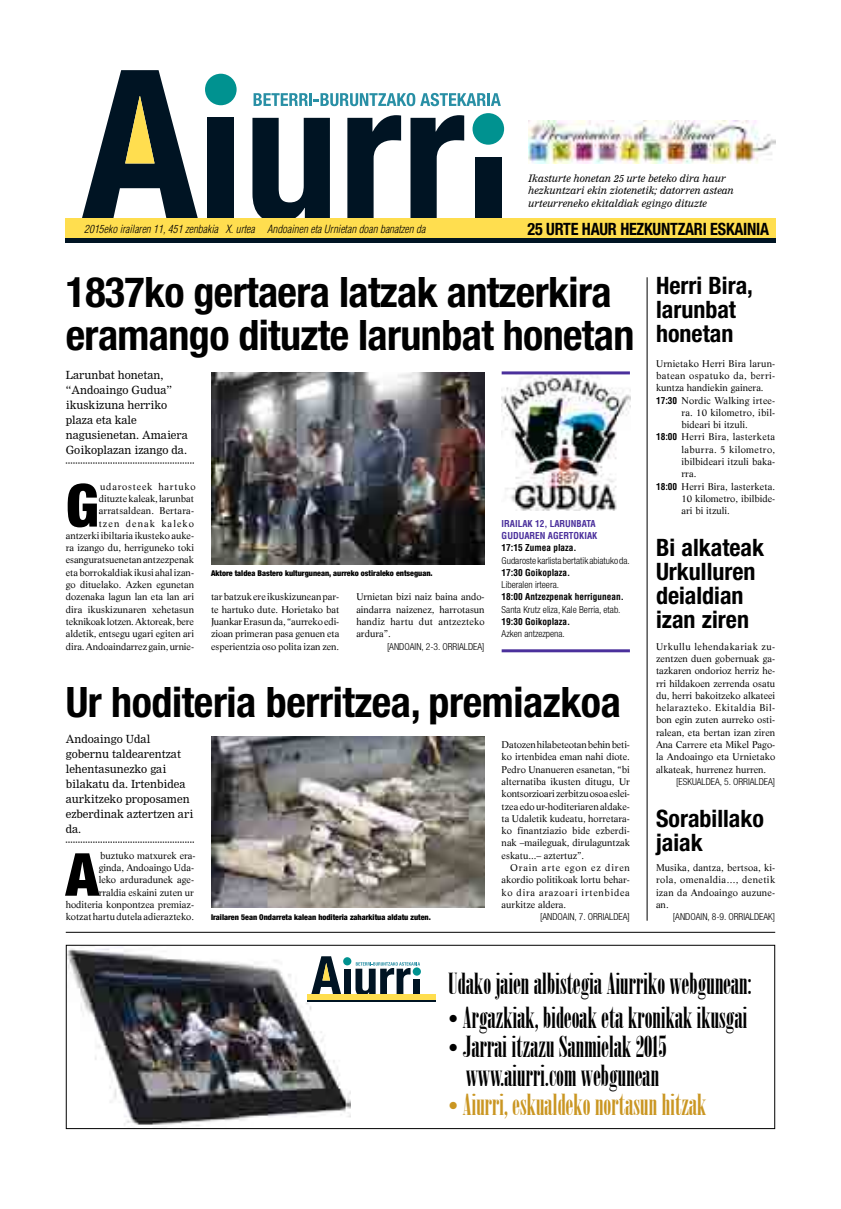
<style>
.page{position:relative;width:841px;height:1209px;background:#fff}
.page>*{position:absolute;margin:0;border:0;box-sizing:border-box;transform-origin:0 0}
.t1{font:900 condensed 59.4px "Helvetica Neue";color:#000}
.t2{font:700 condensed 42px/43px "Helvetica Neue";letter-spacing:-.015em;color:#000}
.t3{font:29px/29px "Onyx";color:#000;text-align:center}
.t4{font:29px "Onyx";color:#ca9622}
.t5{font:700 condensed 24px/24px "Helvetica Neue";color:#000}
.t6{font:700 condensed 17px "Helvetica Neue";letter-spacing:-.015em;color:#000;scale:.95 1}
.t7{font:11px/15px "M Nimrod";color:#000}
.t8{font:italic 300 condensed 11px "Helvetica";color:#000}
.t9{font:italic 10px/12.3px "M Nimrod";color:#000}
.t10{font:9.6px/12.3px "Life";color:#000;text-align:right}
.t11{font:300 condensed 9.6px "Helvetica Neue";color:#000}
.t12{font:9.6px "Life";letter-spacing:.04em;color:#000}
.t13{font:9.6px "Life";letter-spacing:.045em;color:#000}
.t14{font:9.6px "Life";letter-spacing:.03em;color:#000}
.t15{font:9.6px "Life";letter-spacing:.02em;color:#000}
.t16{font:9.6px "Life";letter-spacing:.075em;color:#000}
.t17{font:9.6px "Life";letter-spacing:.025em;color:#000}
.t18{font:9.6px "Life";letter-spacing:.085em;color:#000}
.t19{font:9.6px "Life";letter-spacing:.035em;color:#000}
.t20{font:700 condensed 9.3px "Helvetica";color:#000}
.t21{font:700 condensed 9.3px/12.3px "Helvetica";color:#4b309c}
.t22{font:900 condensed 8px "Helvetica Neue";color:#000}
.s1{color:#000}
.s2{font-family:"Helvetica";font-weight:700;font-stretch:condensed;font-size:9.3px}
</style>
<div class="page">
<img style="left:501px;top:374px;width:129px;height:137px">
<div style="left:207px;top:118px;width:27px;height:103px;background:#001423"></div>
<svg style="left:252px;top:118px;width:78px;height:100px"></svg>
<svg style="left:347px;top:115px;width:54px;height:103px"></svg>
<svg style="left:410px;top:115px;width:54px;height:103px"></svg>
<div style="left:475px;top:157px;width:26px;height:63px;background:#001423"></div>
<div style="left:205px;top:74px;width:31px;height:31px;background:#009290;border-radius:50%"></div>
<div style="left:472px;top:113px;width:32px;height:32px;background:#009290;border-radius:50%"></div>
<svg style="left:82px;top:70px;width:116px;height:148px"></svg>
<svg style="left:253px;top:93px;width:247px;height:13px"></svg>
<div style="left:66px;top:218px;width:708px;height:25px;background:#ffde4f"></div>
<hr style="left:66px;top:239px;width:708px;height:4px;background:#001423">
<hr style="left:646px;top:277px;width:1px;height:643px;background:#000">
<img style="left:211px;top:372px;width:273px;height:192px">
<img style="left:211px;top:736px;width:273px;height:171px">
<svg style="left:66px;top:463px;width:128px;height:1px"></svg>
<svg style="left:66px;top:842px;width:128px;height:1px"></svg>
<hr style="left:66px;top:932px;width:708px;height:1px;background:#000">
<hr style="left:501px;top:371px;width:128px;height:3px;background:#4b309c">
<hr style="left:501px;top:649px;width:128px;height:3px;background:#4b309c">
<img style="left:68px;top:946px;width:282px;height:180px">
<div style="left:66px;top:944px;width:708px;height:185px;border:1px solid #000"></div>
<div style="left:343px;top:968px;width:7px;height:27px;background:#001423"></div>
<div style="left:343px;top:957px;width:8px;height:8px;background:#009290;border-radius:50%"></div>
<svg style="left:311px;top:956px;width:30px;height:38px"></svg>
<svg style="left:355px;top:962px;width:65px;height:32px"></svg>
<div style="left:307px;top:994px;width:128px;height:7px;background:#ffde4f"></div>
<hr style="left:307px;top:1000px;width:128px;height:1px;background:#001423">
<img style="left:528px;top:120px;width:247px;height:44px">
<p class="t9" style="left:528px;top:173px;width:207px">Ikasturte honetan 25 urte beteko dira haur hezkuntzari ekin ziotenetik; datorren astean urteurreneko ekitaldiak egingo dituzte</p>
<p class="t8" style="left:84px;top:225px;width:344px">2015eko irailaren 11,451 zenbakia X.urtea Andoainen eta Urnietan doan banatzen da</p>
<p class="t6" style="left:527px;top:223px;width:255px">25 URTE HAUR HEZKUNTZARI ESKAINIA</p>
<p class="t2" style="left:66px;top:274px;width:570px">1837ko gertaera latzak antzerkira eramango dituzte larunbat honetan</p>
<p class="t7" style="left:66px;top:368px;width:124px">Larunbat honetan, “Andoaingo Gudua” ikuskizuna herriko plaza eta kale nagusienetan. Amaiera<br>Goikoplazan izango da.</p>
<p class="t1" style="left:66px;top:484px;width:35px">G</p>
<p class="t10" style="left:66px;top:481px;width:131px">udarosteek hartuko<br>dituzte kaleak, larunbat arratsaldean. Bertara-<br>tzen denak kaleko antzerki ibiltaria ikusteko auke&shy;ra izango du, herriguneko toki esanguratsuenetan antzezpenak eta borrokaldiak ikusi ahal izan&shy;go dituelako. Azken egunetan dozenaka lagun lan eta lan ari dira ikuskizunaren xehetasun teknikoak lotzen. Aktoreak, bere aldetik, entsegu ugari egiten ari dira. Andoaindarrez gain, urnie-</p>
<p class="t22" style="left:211px;top:570px;width:223px">Aktore taldea Bastero kulturgunean, aurreko ostiraleko entseguan.</p>
<p class="t10" style="left:211px;top:591px;width:130px;text-align:justify">tar batzuk ere ikuskizunean par&shy;te hartuko dute. Horietako bat Juankar Erasun da, “aurreko edi&shy;zioan primeran pasa genuen eta esperientzia oso polita izan zen.</p>
<p class="t10" style="left:356px;top:591px;width:130px">Urnietan bizi naiz baina ando-</p>
<p class="t10" style="left:356px;top:604px;width:130px">aindarra naizenez, harrotasun</p>
<p class="t10" style="left:356px;top:616px;width:130px">handiz hartu dut antzezteko</p>
<p class="t10" style="left:356px;top:628px;width:36px">ardura”.</p>
<p class="t11" style="left:387px;top:643px;width:99px">[ANDOAIN, 2-3. ORRIALDEA]</p>
<p class="t21" style="left:501px;top:518px;width:97px">IRAILAK 12, LARUNBATA<br>GUDUAREN AGERTOKIAK<br><span class="s1">17:15 Zumea plaza.</span></p>
<p class="t11" style="left:501px;top:556px;width:130px">Gudaroste karlista bertatik abiatuko da.</p>
<p class="t20" style="left:501px;top:569px;width:70px">17:30 Goikoplaza.</p>
<p class="t11" style="left:501px;top:581px;width:59px">Liberalen irteera.</p>
<p class="t20" style="left:501px;top:593px;width:124px">18:00 Antzezpenak herrigunean.</p>
<p class="t11" style="left:501px;top:606px;width:120px">Santa Krutz eliza, Kale Berria, etab.</p>
<p class="t20" style="left:501px;top:618px;width:70px">19:30 Goikoplaza.</p>
<p class="t11" style="left:501px;top:630px;width:65px">Azken antzezpena.</p>
<p class="t2" style="left:66px;top:684px;width:556px">Ur hoditeria berritzea, premiazkoa</p>
<p class="t7" style="left:66px;top:732px;width:129px">Andoaingo Udal gobernu taldearentzat lehentasunezko gai bilakatu da. Irtenbidea aurkitzeko proposamen ezberdinak aztertzen ari da.</p>
<p class="t1" style="left:66px;top:853px;width:35px">A</p>
<p class="t10" style="left:66px;top:850px;width:131px">buztuko matxurek era-<br>ginda, Andoaingo Uda-<br>leko arduradunek age-<br>rraldia eskaini zuten ur hoditeria konpontzea premiaz&shy;kotzat hartu dutela adierazteko.</p>
<p class="t22" style="left:211px;top:914px;width:221px">Irailaren 5ean Ondarreta kalean hoditeria zaharkitua aldatu zuten.</p>
<p class="t10" style="left:501px;top:739px;width:130px">Datozen hilabeteotan behin beti-</p>
<p class="t10" style="left:501px;top:751px;width:130px">ko irtenbidea eman nahi diote.</p>
<p class="t10" style="left:501px;top:764px;width:130px">Pedro Unanueren esanetan, “bi</p>
<p class="t10" style="left:501px;top:776px;width:130px">alternatiba ikusten ditugu, Ur</p>
<p class="t10" style="left:501px;top:788px;width:130px">kontsorzioari zerbitzu osoa eslei-</p>
<p class="t10" style="left:501px;top:801px;width:130px">tzea edo ur-hoditeriaren aldake-</p>
<p class="t10" style="left:501px;top:813px;width:130px">ta Udaletik kudeatu, horretara-</p>
<p class="t10" style="left:501px;top:825px;width:130px">ko finantziazio bide ezberdi-</p>
<p class="t10" style="left:501px;top:837px;width:130px">nak –maileguak, dirulaguntzak</p>
<p class="t10" style="left:501px;top:850px;width:84px">eskatu...– aztertuz”.</p>
<p class="t18" style="left:510px;top:864px;width:121px">Orain arte egon ez diren</p>
<p class="t10" style="left:501px;top:874px;width:130px">akordio politikoak lortu behar-</p>
<p class="t16" style="left:501px;top:888px;width:130px">ko dira arazoari irtenbidea</p>
<p class="t10" style="left:501px;top:899px;width:66px">aurkitze aldera.</p>
<p class="t11" style="left:540px;top:913px;width:91px">[ANDOAIN, 7. ORRIALDEA]</p>
<p class="t5" style="left:655px;top:276px;width:98px">Herri Bira, larunbat honetan</p>
<p class="t15" style="left:655px;top:359px;width:121px">Urnietako Herri Bira larun-</p>
<p class="t12" style="left:655px;top:372px;width:121px">batean ospatuko da, berri-</p>
<p class="t10" style="left:655px;top:382px;width:109px">kuntza handiekin gainera.</p>
<p class="t10" style="left:655px;top:395px;width:121px"><span class="s2">17:30</span> Nordic Walking irtee-</p>
<p class="t10" style="left:681px;top:407px;width:95px">ra. 10 kilometro, ibil-</p>
<p class="t10" style="left:681px;top:419px;width:68px">bideari bi itzuli.</p>
<p class="t14" style="left:655px;top:433px;width:121px"><span class="s2">18:00</span> Herri Bira, lasterketa</p>
<p class="t19" style="left:681px;top:445px;width:95px">laburra. 5 kilometro,</p>
<p class="t10" style="left:681px;top:456px;width:95px">ibilbideari itzuli baka-</p>
<p class="t10" style="left:681px;top:468px;width:16px">rra.</p>
<p class="t10" style="left:655px;top:481px;width:121px"><span class="s2">18:00</span> Herri Bira, lasterketa.</p>
<p class="t10" style="left:681px;top:493px;width:95px">10 kilometro, ibilbide-</p>
<p class="t10" style="left:681px;top:505px;width:50px">ari bi itzuli.</p>
<p class="t5" style="left:655px;top:537px;width:110px">Bi alkateak<br>Urkulluren deialdian izan ziren</p>
<p class="t13" style="left:655px;top:642px;width:121px">Urkullu lehendakariak zu-</p>
<p class="t10" style="left:655px;top:653px;width:121px">zentzen duen gobernuak ga-</p>
<p class="t10" style="left:655px;top:665px;width:121px">tazkaren ondorioz herriz he-</p>
<p class="t10" style="left:655px;top:678px;width:121px">rri hildakoen zerrenda osatu</p>
<p class="t10" style="left:655px;top:690px;width:121px">du, herri bakoitzeko alkateei</p>
<p class="t13" style="left:655px;top:704px;width:121px">helarazteko. Ekitaldia Bil-</p>
<p class="t10" style="left:655px;top:714px;width:121px">bon egin zuten aurreko osti-</p>
<p class="t10" style="left:655px;top:727px;width:121px">ralean, eta bertan izan ziren</p>
<p class="t10" style="left:655px;top:739px;width:121px">Ana Carrere eta Mikel Pago-</p>
<p class="t10" style="left:655px;top:751px;width:121px">la Andoaingo eta Urnietako</p>
<p class="t10" style="left:655px;top:764px;width:112px">alkateak, hurrenez hurren.</p>
<p class="t11" style="left:675px;top:778px;width:100px">[ESKUALDEA, 5. ORRIALDEA]</p>
<p class="t5" style="left:655px;top:808px;width:109px">Sorabillako jaiak</p>
<p class="t10" style="left:655px;top:862px;width:121px">Musika, dantza, bertsoa, ki-</p>
<p class="t12" style="left:655px;top:876px;width:121px">rola, omenaldia..., denetik</p>
<p class="t17" style="left:655px;top:888px;width:121px">izan da Andoaingo auzune-</p>
<p class="t10" style="left:655px;top:899px;width:14px">an.</p>
<p class="t11" style="left:672px;top:913px;width:104px">[ANDOAIN, 8-9. ORRIALDEAK]</p>
<p class="t3" style="left:448px;top:968px;width:305px">Udako jaien albistegia Aiurriko webgunean:</p>
<p class="t3" style="left:448px;top:1003px;width:301px">• Argazkiak, bideoak eta kronikak ikusgai</p>
<p class="t3" style="left:448px;top:1032px;width:220px">• Jarrai itzazu Sanmielak 2015 www.aiurri.com webgunean</p>
<p class="t4" style="left:448px;top:1089px;width:259px">• Aiurri, eskualdeko nortasun hitzak</p>
</div>
